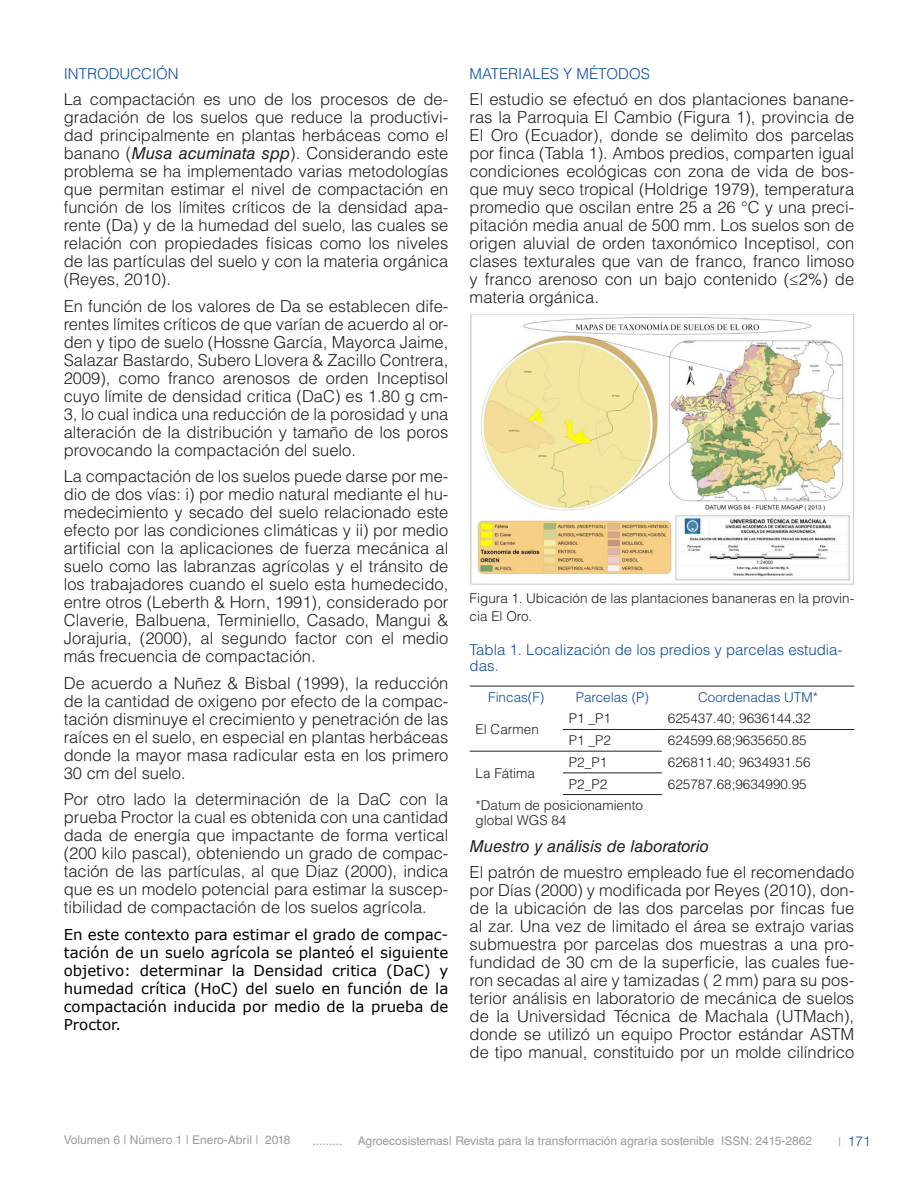
<style>
.page{position:relative;width:918px;height:1188px;background:#fff}
.page>*{position:absolute;margin:0;border:0;box-sizing:border-box;transform-origin:0 0}
.TEXTO{font:300 16.5px/18px "Helvetica LT Std";color:#231f20;text-align:justify}
.TEXTO-2{font:italic 16.5px "Helvetica LT Std";color:#231f20}
.t1{font:15px/18px "Verdana";color:#000;text-align:justify}
.TITULOS_AZUL{font:300 15px/16.5px "Helvetica LT Std";color:#0d4da1}
.textos_tabla{font:300 13.5px/15px "Helvetica LT Std";color:#231f20}
.pie_de_foto{font:300 13.5px/18px "Helvetica LT Std";color:#231f20}
.textos_tabla_-_Títul{font:300 13.5px "Helvetica LT Std";color:#0d4da1}
.t2{font:12px "Helvetica LT Std";color:#999b9e}
.s1{font-weight:400;font-style:italic}
.s2{font-weight:400;font-size:12px;color:#999b9e}
</style>
<div class="page">
<img style="left:470px;top:315px;width:384px;height:270px">
<hr style="left:470px;top:686px;width:93px;height:1px;background:#231f20">
<hr style="left:563px;top:686px;width:99px;height:1px;background:#231f20">
<hr style="left:662px;top:686px;width:192px;height:1px;background:#231f20">
<hr style="left:563px;top:729px;width:99px;height:1px;background:#231f20">
<hr style="left:662px;top:729px;width:192px;height:1px;background:#231f20">
<hr style="left:470px;top:751px;width:93px;height:1px;background:#231f20">
<hr style="left:563px;top:751px;width:99px;height:1px;background:#231f20">
<hr style="left:563px;top:772px;width:99px;height:1px;background:#231f20">
<hr style="left:563px;top:794px;width:99px;height:1px;background:#231f20">
<p class="TITULOS_AZUL" style="left:64px;top:65px;width:117px">INTRODUCCIÓN</p>
<p class="TEXTO" style="left:64px;top:90px;width:386px">La compactación es uno de los procesos de de&shy;gradación de los suelos que reduce la productivi&shy;dad principalmente en plantas herbáceas como el banano (<span class="s1">Musa acuminata spp</span>). Considerando este problema se ha implementado varias metodologías que permitan estimar el nivel de compactación en función de los límites críticos de la densidad apa&shy;rente (Da) y de la humedad del suelo, las cuales se relación con propiedades físicas como los niveles de las partículas del suelo y con la materia orgánica (Reyes, 2010).</p>
<p class="TEXTO" style="left:64px;top:297px;width:386px">En función de los valores de Da se establecen dife&shy;rentes límites críticos de que varían de acuerdo al or&shy;den y tipo de suelo (Hossne García, Mayorca Jaime, Salazar Bastardo, Subero Llovera &amp; Zacillo Contrera, 2009), como franco arenosos de orden Inceptisol cuyo límite de densidad critica (DaC) es 1.80 g cm-3, lo cual indica una reducción de la porosidad y una alteración de la distribución y tamaño de los poros provocando la compactación del suelo.</p>
<p class="TEXTO" style="left:64px;top:467px;width:386px">La compactación de los suelos puede darse por me&shy;dio de dos vías: i) por medio natural mediante el hu&shy;medecimiento y secado del suelo relacionado este efecto por las condiciones climáticas y ii) por medio artificial con la aplicaciones de fuerza mecánica al suelo como las labranzas agrícolas y el tránsito de los trabajadores cuando el suelo esta humedecido, entre otros (Leberth &amp; Horn, 1991), considerado por Claverie, Balbuena, Terminiello, Casado, Mangui &amp; Jorajuria, (2000), al segundo factor con el medio más frecuencia de compactación.</p>
<p class="TEXTO" style="left:64px;top:674px;width:386px">De acuerdo a Nuñez &amp; Bisbal (1999), la reducción de la cantidad de oxigeno por efecto de la compac&shy;tación disminuye el crecimiento y penetración de las raíces en el suelo, en especial en plantas herbáceas donde la mayor masa radicular esta en los primero 30 cm del suelo.</p>
<p class="TEXTO" style="left:64px;top:790px;width:386px">Por otro lado la determinación de la DaC con la prueba Proctor la cual es obtenida con una cantidad dada de energía que impactante de forma vertical (200 kilo pascal), obteniendo un grado de compac&shy;tación de las partículas, al que Diaz (2000), indica que es un modelo potencial para estimar la suscep&shy;tibilidad de compactación de los suelos agrícola.</p>
<p class="t1" style="left:64px;top:925px;width:386px">En este contexto para estimar el grado de compac&shy;tación de un suelo agrícola se planteó el siguiente objetivo: determinar la Densidad critica (DaC) y humedad crítica (HoC) del suelo en función de la compactación inducida por medio de la prueba de Proctor.</p>
<p class="TITULOS_AZUL" style="left:470px;top:65px;width:182px">MATERIALES Y MÉTODOS</p>
<p class="TEXTO" style="left:470px;top:90px;width:386px">El estudio se efectuó en dos plantaciones banane&shy;ras la Parroquia El Cambio (Figura 1), provincia de El Oro (Ecuador), donde se delimito dos parcelas por finca (Tabla 1). Ambos predios, comparten igual condiciones ecológicas con zona de vida de bos&shy;que muy seco tropical (Holdrige 1979), temperatura promedio que oscilan entre 25 a 26 °C y una preci&shy;pitación media anual de 500 mm. Los suelos son de origen aluvial de orden taxonómico Inceptisol, con clases texturales que van de franco, franco limoso y franco arenoso con un bajo contenido (≤2%) de materia orgánica.</p>
<p class="pie_de_foto" style="left:470px;top:589px;width:386px">Figura 1. Ubicación de las plantaciones bananeras en la provin&shy;cia El Oro.</p>
<p class="TITULOS_AZUL" style="left:470px;top:641px;width:374px">Tabla 1. Localización de los predios y parcelas estudia&shy;das.</p>
<p class="textos_tabla_-_Títul" style="left:488px;top:689px;width:58px">Fincas(F)</p>
<p class="textos_tabla_-_Títul" style="left:576px;top:689px;width:75px">Parcelas (P)</p>
<p class="textos_tabla_-_Títul" style="left:698px;top:689px;width:121px">Coordenadas UTM*</p>
<p class="textos_tabla" style="left:476px;top:722px;width:65px">El Carmen</p>
<p class="textos_tabla" style="left:569px;top:711px;width:44px">P1 _P1</p>
<p class="textos_tabla" style="left:668px;top:711px;width:144px">625437.40; 9636144.32</p>
<p class="textos_tabla" style="left:569px;top:733px;width:44px">P1 _P2</p>
<p class="textos_tabla" style="left:668px;top:733px;width:140px">624599.68;9635650.85</p>
<p class="textos_tabla" style="left:569px;top:754px;width:40px">P2_P1</p>
<p class="textos_tabla" style="left:668px;top:754px;width:144px">626811.40; 9634931.56</p>
<p class="textos_tabla" style="left:569px;top:776px;width:40px">P2_P2</p>
<p class="textos_tabla" style="left:668px;top:776px;width:140px">625787.68;9634990.95</p>
<p class="textos_tabla" style="left:476px;top:798px;width:169px">*Datum de posicionamiento global WGS 84</p>
<p class="TEXTO-2" style="left:470px;top:836px;width:241px">Muestro y análisis de laboratorio</p>
<p class="TEXTO" style="left:470px;top:863px;width:386px">El patrón de muestro empleado fue el recomendado por Días (2000) y modificada por Reyes (2010), don&shy;de la ubicación de las dos parcelas por fincas fue al zar. Una vez de limitado el área se extrajo varias submuestra por parcelas dos muestras a una pro&shy;fundidad de 30 cm de la superficie, las cuales fue&shy;ron secadas al aire y tamizadas ( 2 mm) para su pos&shy;terior análisis en laboratorio de mecánica de suelos de la Universidad Técnica de Machala (UTMach), donde se utilizó un equipo Proctor estándar ASTM de tipo manual, constituido por un molde cilíndrico</p>
<p class="textos_tabla" style="left:476px;top:765px;width:61px">La Fátima</p>
<p class="t2" style="left:64px;top:1133px;width:228px">Volumen 6 | Número 1 | Enero-Abril | 2018</p>
<p class="t2" style="left:312px;top:1134px;width:32px">.........</p>
<p class="t2" style="left:358px;top:1134px;width:456px">Agroecosistemas| Revista para la transformación agraria sostenible ISSN: 2415-2862</p>
<p class="textos_tabla_-_Títul" style="left:838px;top:1133px;width:34px"><span class="s2">|</span> 171</p>
</div>
